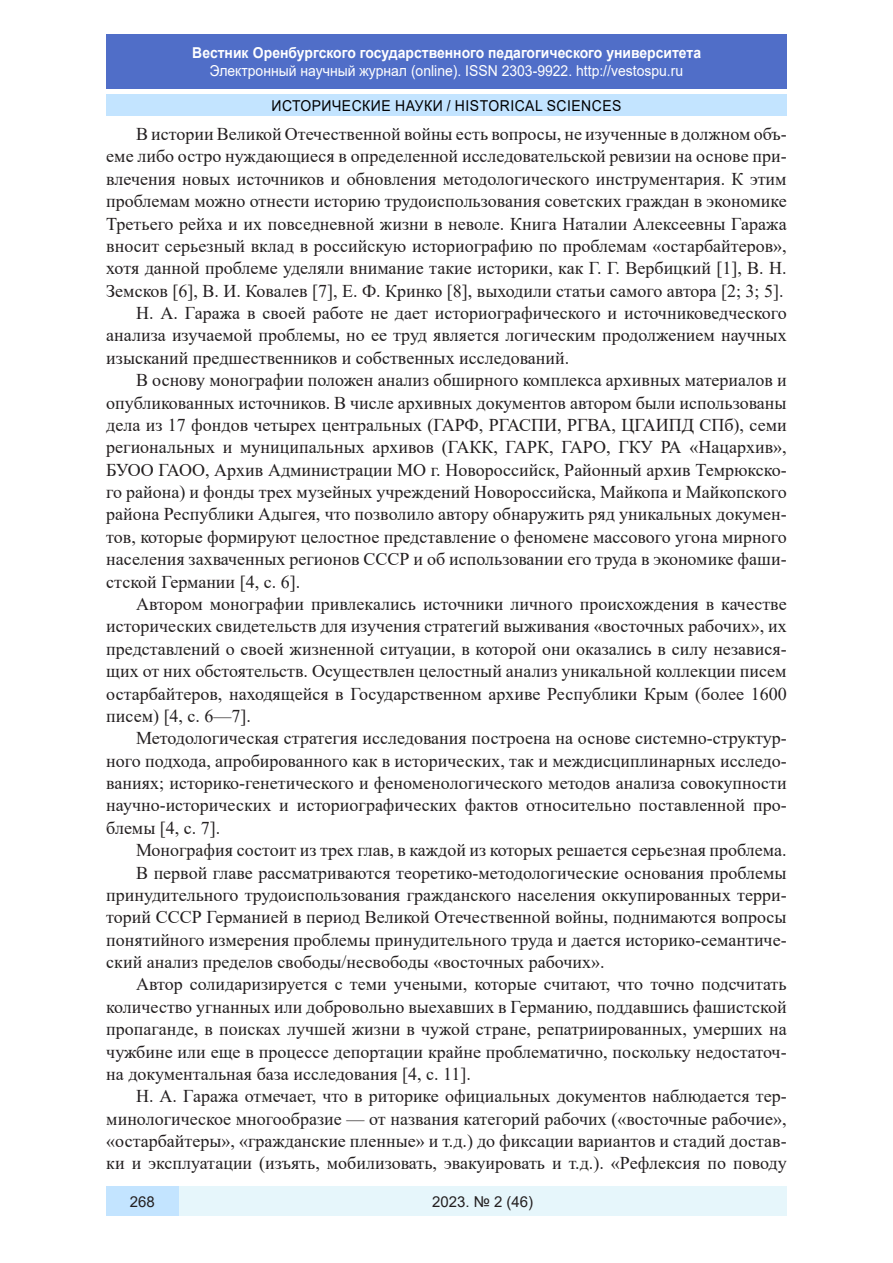
<style>
.page{position:relative;width:893px;height:1263px;background:#fff}
.page>*{position:absolute;margin:0;border:0;box-sizing:border-box;transform-origin:0 0}
.Стиль2{font:18px/22.4px "Times New Roman";color:#231f20;text-align:justify}
.t1{font:15px "Arial";color:#fff;scale:.93 1}
.t2{font:700 15px "Arial";color:#fff;scale:.93 1}
.t3{font:15px "Arial";letter-spacing:.035em;color:#000;scale:.93 1}
.t4{font:15px "Arial";color:#231f20}
</style>
<div class="page">
<div style="left:106px;top:34px;width:681px;height:55px;background:#506ec8"></div>
<div style="left:106px;top:95px;width:681px;height:21px;background:#c3e4ff"></div>
<div style="left:179px;top:1186px;width:608px;height:30px;background:#e6f6fb"></div>
<div style="left:106px;top:1186px;width:73px;height:30px;background:#c3e4ff"></div>
<p class="t2" style="left:192px;top:42px;width:549px">Вестник Оренбургского государственного педагогического университета</p>
<p class="t1" style="left:210px;top:60px;width:511px">Электронный научный журнал (online). ISSN 2303-9922. http://vestospu.ru</p>
<p class="t3" style="left:271px;top:95px;width:378px">ИСТОРИЧЕСКИЕ НАУКИ / HISTORICAL SCIENCES</p>
<p class="Стиль2" style="left:106px;top:122px;width:682px;text-indent:30px">В истории Великой Отечественной войны есть вопросы, не изученные в должном объ&shy;еме либо остро нуждающиеся в определенной исследовательской ревизии на основе при&shy;влечения новых источников и обновления методологического инструментария. К этим проблемам можно отнести историю трудоиспользования советских граждан в экономике Третьего рейха и их повседневной жизни в неволе. Книга Наталии Алексеевны Гаража вносит серьезный вклад в российскую историографию по проблемам «остарбайтеров», хотя данной проблеме уделяли внимание такие историки, как Г. Г. Вербицкий [1], В. Н.<br>Земсков [6], В. И. Ковалев [7], Е. Ф. Кринко [8], выходили статьи самого автора [2; 3; 5].</p>
<p class="Стиль2" style="left:106px;top:301px;width:682px;text-indent:30px">Н. А. Гаража в своей работе не дает историографического и источниковедческого анализа изучаемой проблемы, но ее труд является логическим продолжением научных изысканий предшественников и собственных исследований.</p>
<p class="Стиль2" style="left:106px;top:368px;width:682px;text-indent:30px">В основу монографии положен анализ обширного комплекса архивных материалов и опубликованных источников. В числе архивных документов автором были использованы дела из 17 фондов четырех центральных (ГАРФ, РГАСПИ, РГВА, ЦГАИПД СПб), семи региональных и муниципальных архивов (ГАКК, ГАРК, ГАРО, ГКУ РА «Нацархив», БУОО ГАОО, Архив Администрации МО г. Новороссийск, Районный архив Темрюкско&shy;го района) и фонды трех музейных учреждений Новороссийска, Майкопа и Майкопского района Республики Адыгея, что позволило автору обнаружить ряд уникальных докумен&shy;тов, которые формируют целостное представление о феномене массового угона мирного населения захваченных регионов СССР и об использовании его труда в экономике фаши&shy;стской Германии [4, с. 6].</p>
<p class="Стиль2" style="left:106px;top:592px;width:682px;text-indent:30px">Автором монографии привлекались источники личного происхождения в качестве исторических свидетельств для изучения стратегий выживания «восточных рабочих», их представлений о своей жизненной ситуации, в которой они оказались в силу независя&shy;щих от них обстоятельств. Осуществлен целостный анализ уникальной коллекции писем остарбайтеров, находящейся в Государственном архиве Республики Крым (более 1600 писем) [4, с. 6—7].</p>
<p class="Стиль2" style="left:106px;top:726px;width:682px;text-indent:30px">Методологическая стратегия исследования построена на основе системно-структур&shy;ного подхода, апробированного как в исторических, так и междисциплинарных исследо&shy;ваниях; историко-генетического и феноменологического методов анализа совокупности научно-исторических и историографических фактов относительно поставленной про&shy;блемы [4, с. 7].</p>
<p class="Стиль2" style="left:136px;top:838px;width:652px">Монография состоит из трех глав, в каждой из которых решается серьезная проблема.</p>
<p class="Стиль2" style="left:106px;top:861px;width:682px;text-indent:30px">В первой главе рассматриваются теоретико-методологические основания проблемы принудительного трудоиспользования гражданского населения оккупированных терри&shy;торий СССР Германией в период Великой Отечественной войны, поднимаются вопросы понятийного измерения проблемы принудительного труда и дается историко-семантиче&shy;ский анализ пределов свободы/несвободы «восточных рабочих».</p>
<p class="Стиль2" style="left:106px;top:973px;width:682px;text-indent:30px">Автор солидаризируется с теми учеными, которые считают, что точно подсчитать количество угнанных или добровольно выехавших в Германию, поддавшись фашистской пропаганде, в поисках лучшей жизни в чужой стране, репатриированных, умерших на чужбине или еще в процессе депортации крайне проблематично, поскольку недостаточ&shy;на документальная база исследования [4, с. 11].</p>
<p class="Стиль2" style="left:106px;top:1084px;width:682px;text-indent:30px">Н. А. Гаража отмечает, что в риторике официальных документов наблюдается тер&shy;минологическое многообразие — от названия категорий рабочих («восточные рабочие», «остарбайтеры», «гражданские пленные» и т.д.) до фиксации вариантов и стадий достав&shy;ки и эксплуатации (изъять, мобилизовать, эвакуировать и т.д.). «Рефлексия по поводу</p>
<p class="t4" style="left:130px;top:1191px;width:27px">268</p>
<p class="t4" style="left:432px;top:1192px;width:103px">2023. № 2 (46)</p>
</div>
